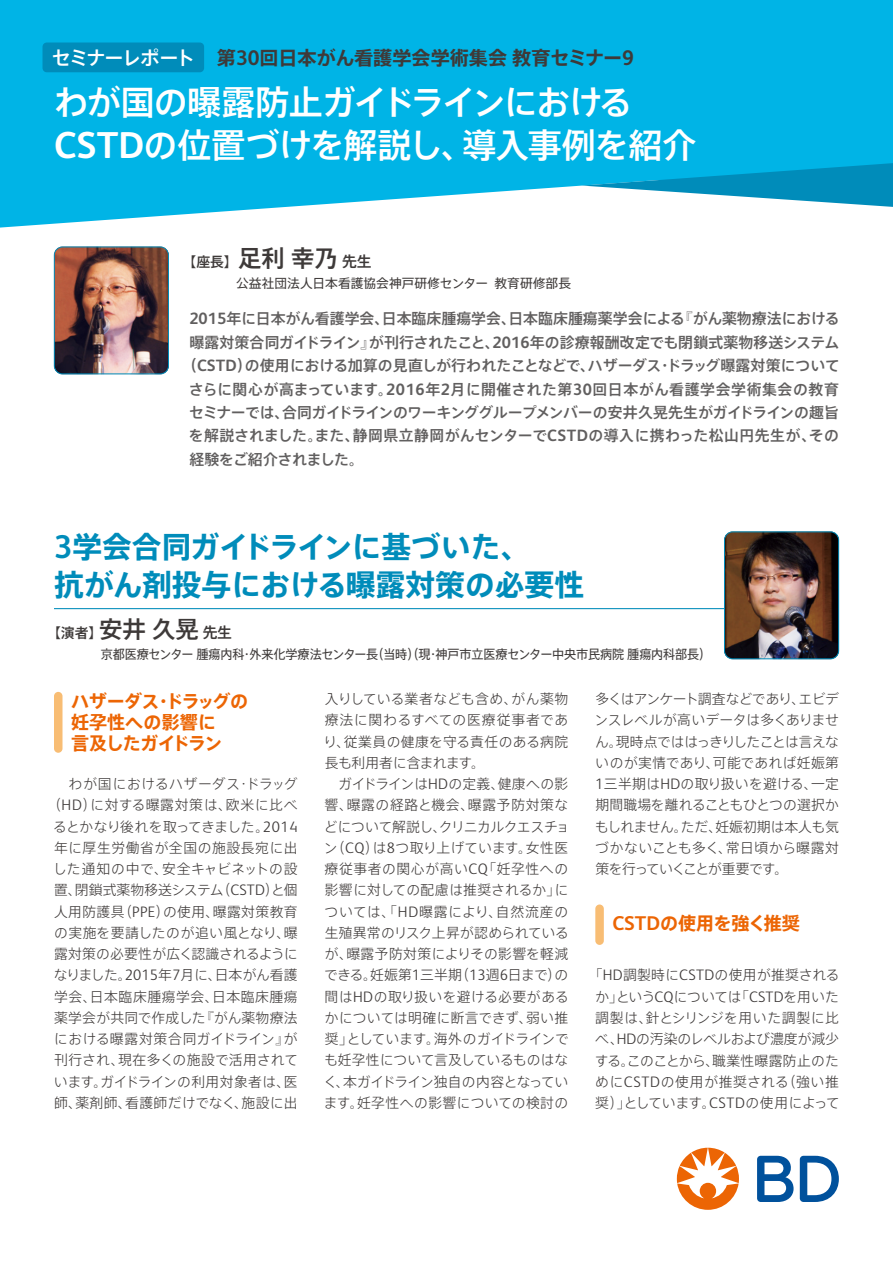
<style>
.page{position:relative;width:893px;height:1263px;background:#fff}
.page>*{position:absolute;margin:0;border:0;box-sizing:border-box;transform-origin:0 0}
.t1{font:500 34.05px/42.5px "Axis Pro N";letter-spacing:-.03em;color:#fff}
.t2{font:700 29.7px/38.2px "Axis Pro N";letter-spacing:-.005em;color:#008cba}
.t3{font:700 19.2px "Axis Pro N";color:#3e3a39}
.t4{font:700 18px/21.3px "Axis Pro N";letter-spacing:-.02em;color:#ec6504}
.t5{font:500 14.85px "Axis Pro N";letter-spacing:.005em;color:#615f5f}
.t6{font:500 14.85px "Axis Pro N";letter-spacing:.04em;color:#615f5f}
.t7{font:500 14.85px "Axis Pro N";letter-spacing:-.04em;color:#615f5f}
.t8{font:500 14.85px "Axis Pro N";letter-spacing:.025em;color:#615f5f}
.t9{font:500 14.85px "Axis Pro N";letter-spacing:-.02em;color:#615f5f}
.t10{font:300 13.8px/21.3px "Axis Pro N";letter-spacing:.01em;color:#3e3a39;text-align:center}
.t11{font:500 13.8px "Axis Pro N";color:#3e3a39}
.t12{font:12.75px "Axis Pro N";letter-spacing:-.01em;color:#3e3a39;scale:.95 1}
.t13{font:12.75px "Axis Pro N";letter-spacing:-.01em;color:#3e3a39}
.s1{font-weight:500;color:#fff}
.s2{font-family:"FS Albert Pro";font-size:21px}
.s3{font-family:"FS Albert Pro";font-weight:700;font-size:37.35px}
.s4{font-size:23.4px}
.s5{font-size:14.85px}
.s6{font-family:"FS Albert Pro";font-weight:700;font-size:16.35px}
.s7{font-family:"FS Albert Pro";font-size:32.7px}
.s8{font-family:"FS Albert Pro";font-size:15.15px}
.s9{font-family:"FS Albert Pro";font-size:19.95px}
</style>
<div class="page">
<div style="left:0;top:0;width:893px;height:180px;background:#00b4e6"></div>
<svg style="left:0;top:180px;width:582px;height:48px;fill:#00b4e6"></svg>
<svg style="left:582px;top:163px;width:311px;height:44px"></svg>
<svg style="left:757px;top:1156px;width:82px;height:46px"></svg>
<svg style="left:677px;top:1148px;width:62px;height:62px"></svg>
<div style="left:43px;top:43px;width:161px;height:29px;background:#008cba;border-radius:4px"></div>
<div style="left:54px;top:692px;width:9px;height:61px;background:#f8bd74;border-radius:4px"></div>
<hr style="left:54px;top:608px;width:721px;height:1px;background:#008cba">
<div style="left:595px;top:904px;width:9px;height:41px;background:#f8bd74;border-radius:4px"></div>
<img style="left:724px;top:533px;width:115px;height:126px">
<div style="left:724px;top:531px;width:115px;height:128px;border:1px solid #008cba;border-radius:8px"></div>
<img style="left:54px;top:247px;width:115px;height:127px">
<div style="left:54px;top:247px;width:115px;height:127px;border:1px solid #008cba;border-radius:8px"></div>
<h3 class="t3" style="left:52px;top:48px;width:584px"><span class="s1">セミナーレポート</span> 第<span class="s2">30</span>回日本がん看護学会学術集会教育セミナー<span class="s2">9</span></h3>
<h1 class="t1" style="left:54px;top:81px;width:644px">わが国の曝露防止ガイドラインにおける<br><span class="s3">CSTD</span>の位置づけを解説し、導入事例を紹介</h1>
<p class="t11" style="left:183px;top:255px;width:191px">【座長】<span class="s4">足利幸乃</span><span class="s5">先生</span></p>
<p class="t13" style="left:236px;top:276px;width:336px">公益社団法人日本看護協会神戸研修センター 教育研修部長</p>
<p class="t5" style="left:189px;top:311px;width:652px"><span class="s6">2015</span>年に日本がん看護学会、日本臨床腫瘍学会、日本臨床腫瘍薬学会による『がん薬物療法における</p>
<p class="t5" style="left:189px;top:335px;width:651px">曝露対策合同ガイドライン』が刊行されたこと、<span class="s6">2016</span>年の診療報酬改定でも閉鎖式薬物移送システム</p>
<p class="t5" style="left:182px;top:358px;width:659px">（<span class="s6">CSTD</span>）の使用における加算の見直しが行われたことなどで、ハザーダス・ドラッグ曝露対策について</p>
<p class="t6" style="left:189px;top:381px;width:652px">さらに関心が高まっています。<span class="s6">2016</span>年<span class="s6">2</span>月に開催された第<span class="s6">30</span>回日本がん看護学会学術集会の教育</p>
<p class="t7" style="left:189px;top:405px;width:651px">セミナーでは、合同ガイドラインのワーキンググループメンバーの安井久晃先生がガイドラインの趣旨</p>
<p class="t8" style="left:189px;top:428px;width:651px">を解説されました。また、静岡県立静岡がんセンターで<span class="s6">CSTD</span>の導入に携わった松山円先生が、その</p>
<p class="t9" style="left:189px;top:452px;width:176px">経験をご紹介されました。</p>
<h2 class="t2" style="left:54px;top:527px;width:532px"><span class="s7">3</span>学会合同ガイドラインに基づいた、<br>抗がん剤投与における曝露対策の必要性</h2>
<p class="t11" style="left:47px;top:626px;width:187px">【演者】<span class="s4">安井久晃</span><span class="s5">先生</span></p>
<p class="t12" style="left:101px;top:647px;width:644px">京都医療センター腫瘍内科・外来化学療法センター長（当時）（現・神戸市立医療センター中央市民病院腫瘍内科部長）</p>
<h3 class="t4" style="left:71px;top:690px;width:179px">ハザーダス・ドラッグの妊孕性への影響に<br>言及したガイドラン</h3>
<p class="t10" style="left:47px;top:773px;width:253px">　わが国におけるハザーダス・ドラッグ（<span class="s8">HD</span>）に対する曝露対策は、欧米に比べるとかなり後れを取ってきました。<span class="s8">2014</span>年に厚生労働省が全国の施設長宛に出した通知の中で、安全キャビネットの設置、閉鎖式薬物移送システム（<span class="s8">CSTD</span>）と個人用防護具（<span class="s8">PPE</span>）の使用、曝露対策教育の実施を要請したのが追い風となり、曝露対策の必要性が広く認識されるようになりました。<span class="s8">2015</span>年<span class="s8">7</span>月に、日本がん看護学会、日本臨床腫瘍学会、日本臨床腫瘍薬学会が共同で作成した『がん薬物療法における曝露対策合同ガイドライン』が刊行され、現在多くの施設で活用されています。ガイドラインの利用対象者は、医師、薬剤師、看護師だけでなく、施設に出</p>
<p class="t10" style="left:324px;top:688px;width:248px;text-align:left">入りしている業者なども含め、がん薬物療法に関わるすべての医療従事者であり、従業員の健康を守る責任のある病院長も利用者に含まれます。<br>　ガイドラインは<span class="s8">HD</span>の定義、健康への影響、曝露の経路と機会、曝露予防対策などについて解説し、クリニカルクエスチョン（<span class="s8">CQ</span>）は<span class="s8">8</span>つ取り上げています。女性医療従事者の関心が高い<span class="s8">CQ</span>「妊孕性への影響に対しての配慮は推奨されるか」については、「<span class="s8">HD</span>曝露により、自然流産の生殖異常のリスク上昇が認められているが、曝露予防対策によりその影響を軽減できる。妊娠第<span class="s8">1</span>三半期（<span class="s8">13</span>週<span class="s8">6</span>日まで）の間は<span class="s8">HD</span>の取り扱いを避ける必要があるかについては明確に断言できず、弱い推奨」としています。海外のガイドラインでも妊孕性について言及しているものはなく、本ガイドライン独自の内容となっています。妊孕性への影響についての検討の</p>
<p class="t10" style="left:594px;top:688px;width:246px;text-align:justify">多くはアンケート調査などであり、エビデンスレベルが高いデータは多くありません。現時点でははっきりしたことは言えないのが実情であり、可能であれば妊娠第<span class="s8">1</span>三半期は<span class="s8">HD</span>の取り扱いを避ける、一定期間職場を離れることもひとつの選択かもしれません。ただ、妊娠初期は本人も気づかないことも多く、常日頃から曝露対策を行っていくことが重要です。</p>
<h3 class="t4" style="left:612px;top:912px;width:189px"><span class="s9">CSTD</span>の使用を強く推奨</h3>
<p class="t10" style="left:589px;top:964px;width:252px">「<span class="s8">HD</span>調製時に<span class="s8">CSTD</span>の使用が推奨されるか」という<span class="s8">CQ</span>については「<span class="s8">CSTD</span>を用いた調製は、針とシリンジを用いた調製に比べ、<span class="s8">HD</span>の汚染のレベルおよび濃度が減少する。このことから、職業性曝露防止のために<span class="s8">CSTD</span>の使用が推奨される（強い推奨）」としています。<span class="s8">CSTD</span>の使用によって</p>
</div>
